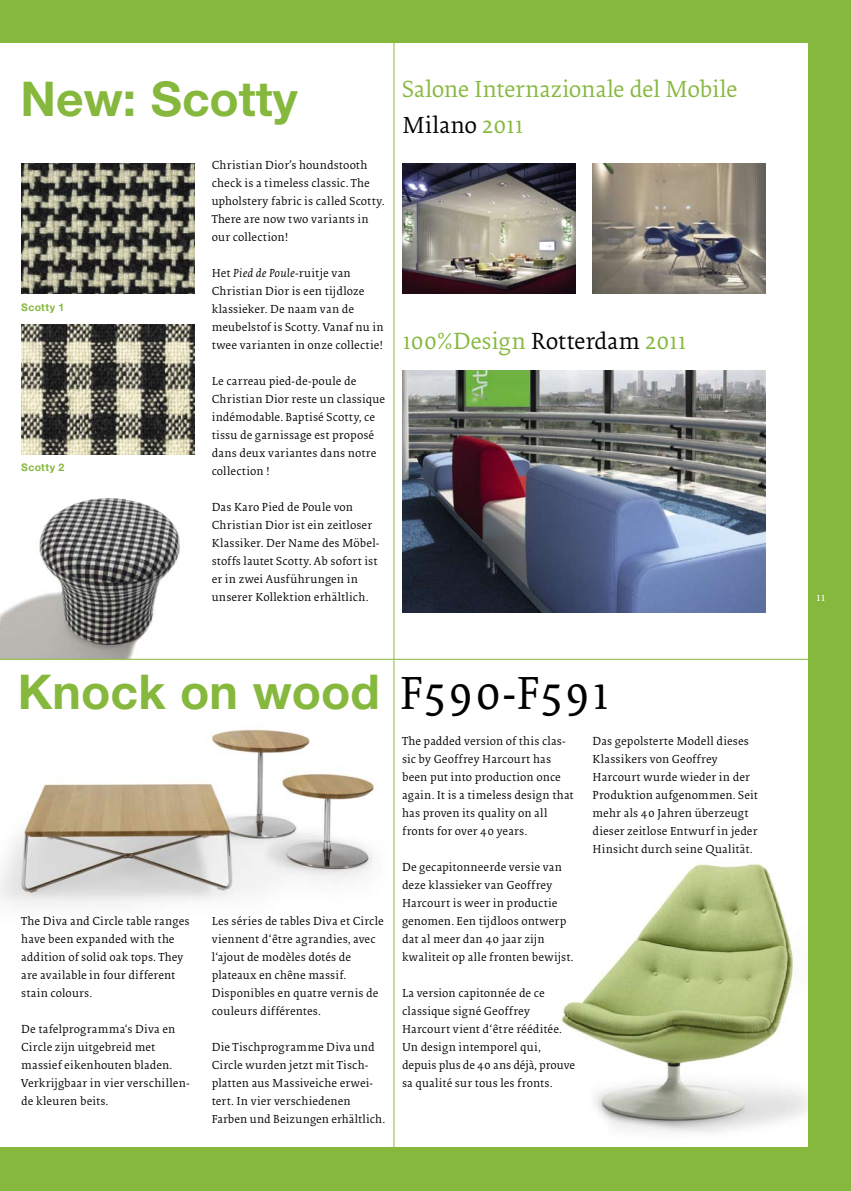
<style>
.page{position:relative;width:851px;height:1191px;background:#fff}
.page>*{position:absolute;margin:0;border:0;box-sizing:border-box;transform-origin:0 0}
.t1{font:700 48px "Helvetica Neue";color:#87b83e}
.t2{font:24px/36px "Collis Roman Bib";letter-spacing:-.015em;color:#87b83e}
.t3{font:12px/18px "Collis Roman Bib";letter-spacing:.01em;color:#000}
.t4{font:12px "Collis Roman Bib";color:#fff}
.t5{font:700 10.5px "Helvetica Neue";letter-spacing:.025em;color:#87b83e}
.s1{font-family:"Collis";font-weight:500;font-style:italic}
.s2{color:#000}
.s3{font-family:"Collis Roman Txt";font-weight:400;color:#000}
</style>
<div class="page">
<img style="left:0;top:498px;width:239px;height:161px">
<img style="left:561px;top:864px;width:247px;height:269px">
<img style="left:0;top:729px;width:374px;height:175px">
<div style="left:0;top:0;width:850px;height:43px;background:#87b83e"></div>
<div style="left:808px;top:0;width:42px;height:1191px;background:#87b83e"></div>
<div style="left:0;top:1147px;width:850px;height:44px;background:#87b83e"></div>
<hr style="left:0;top:659px;width:819px;height:1px;background:#87b83e">
<hr style="left:393px;top:21px;width:1px;height:1137px;background:#87b83e">
<img style="left:402px;top:164px;width:173px;height:130px">
<img style="left:402px;top:370px;width:363px;height:242px">
<img style="left:592px;top:164px;width:173px;height:130px">
<img style="left:21px;top:324px;width:174px;height:130px">
<img style="left:21px;top:164px;width:174px;height:130px">
<h1 class="t1" style="left:21px;top:69px;width:278px">New: Scotty</h1>
<p class="t5" style="left:21px;top:300px;width:44px">Scotty 1</p>
<p class="t5" style="left:21px;top:461px;width:44px">Scotty 2</p>
<p class="t3" style="left:212px;top:157px;width:174px">Christian Dior’s houndstooth check is a timeless classic. The upholstery fabric is called Scotty.<br>There are now two variants in our collection!</p>
<p class="t3" style="left:212px;top:265px;width:173px">Het <span class="s1">Pied de Poule</span>-ruitje van<br>Christian Dior is een tijdloze klassieker. De naam van de meubelstof is Scotty. Vanaf nu in twee varianten in onze collectie!</p>
<p class="t3" style="left:212px;top:373px;width:175px">Le carreau pied-de-poule de<br>Christian Dior reste un classique indémodable. Baptisé Scotty, ce tissu de garnissage est proposé dans deux variantes dans notre collection !</p>
<p class="t3" style="left:212px;top:499px;width:168px">Das Karo Pied de Poule von<br>Christian Dior ist ein zeitloser<br>Klassiker. Der Name des Möbel&shy;stoffs lautet Scotty. Ab sofort ist er in zwei Ausführungen in unserer Kollektion erhältlich.</p>
<h2 class="t2" style="left:402px;top:73px;width:337px">Salone Internazionale del Mobile<br><span class="s2">Milano</span> 2011</h2>
<h2 class="t2" style="left:402px;top:325px;width:286px">100%Design <span class="s2">Rotterdam</span> 2011</h2>
<h1 class="t1" style="left:18px;top:662px;width:593px">Knock on wood <span class="s3">F590-F591</span></h1>
<p class="t3" style="left:21px;top:913px;width:170px">The Diva and Circle table ranges have been expanded with the addition of solid oak tops. They are available in four different stain colours.</p>
<p class="t3" style="left:21px;top:1021px;width:170px">De tafelprogramma‘s Diva en<br>Circle zijn uitgebreid met massief eikenhouten bladen.<br>Verkrijgbaar in vier verschillen&shy;de kleuren beits.</p>
<p class="t3" style="left:212px;top:913px;width:174px">Les séries de tables Diva et Circle viennent d‘être agrandies, avec l‘ajout de modèles dotés de plateaux en chêne massif.<br>Disponibles en quatre vernis de couleurs différentes.</p>
<p class="t3" style="left:212px;top:1039px;width:175px">Die Tischprogramme Diva und<br>Circle wurden jetzt mit Tisch&shy;platten aus Massiveiche erwei&shy;tert. In vier verschiedenen<br>Farben und Beizungen erhältlich.</p>
<p class="t3" style="left:402px;top:733px;width:173px">The padded version of this clas&shy;sic by Geoffrey Harcourt has been put into production once again. It is a timeless design that has proven its quality on all fronts for over 40 years.</p>
<p class="t3" style="left:402px;top:859px;width:173px">De gecapitonneerde versie van deze klassieker van Geoffrey<br>Harcourt is weer in productie genomen. Een tijdloos ontwerp dat al meer dan 40 jaar zijn kwaliteit op alle fronten bewijst.</p>
<p class="t3" style="left:402px;top:985px;width:174px">La version capitonnée de ce classique signé Geoffrey<br>Harcourt vient d‘être rééditée.<br>Un design intemporel qui, depuis plus de 40 ans déjà, prouve sa qualité sur tous les fronts.</p>
<p class="t3" style="left:592px;top:733px;width:167px">Das gepolsterte Modell dieses<br>Klassikers von Geoffrey<br>Harcourt wurde wieder in der<br>Produktion aufgenommen. Seit mehr als 40 Jahren überzeugt dieser zeitlose Entwurf in jeder<br>Hinsicht durch seine Qualität.</p>
<p class="t4" style="left:816px;top:591px;width:11px">11</p>
</div>
